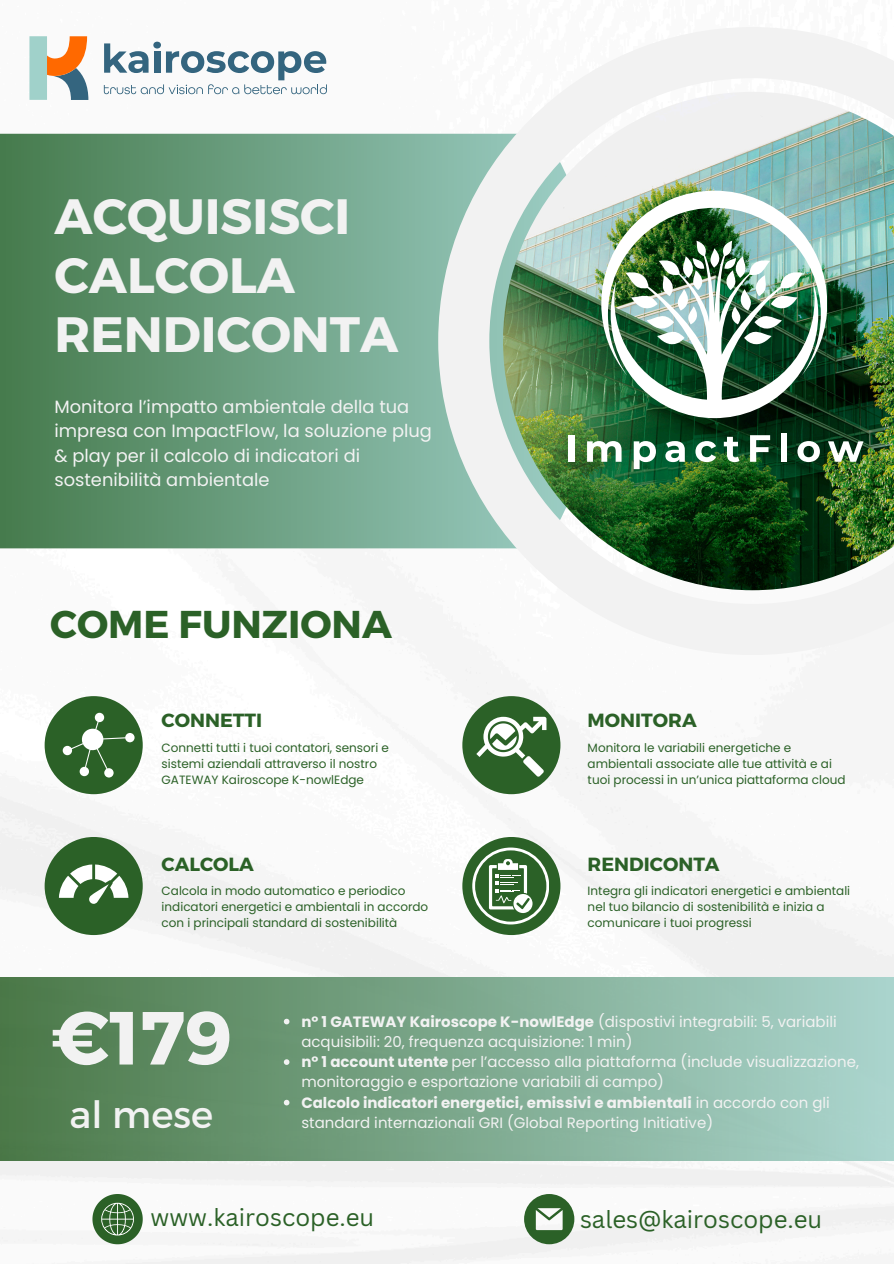
<style>
.page{position:relative;width:894px;height:1264px;background:#fff}
.page>*{position:absolute;margin:0;border:0;box-sizing:border-box;transform-origin:0 0}
.t1{font:700 75px "Montserrat";color:#f2f2f2}
.t2{font:700 49.65px "Montserrat";color:#f2f2f2}
.t3{font:700 38.7px "Montserrat";color:#2b6127}
.t4{font:37.5px "Montserrat";color:#f2f2f2}
.t5{font:24px "Canva Sans";color:#2b6127}
.t6{font:700 19.05px "Montserrat";color:#2b6127}
.t7{font:17.85px/24.3px "Poppins";color:#f2f2f2}
.t8{font:15px/20.2px "Poppins";color:#f2f2f2}
.t9{font:12px/16px "Poppins";color:#2b6127}
.s1{font-weight:700}
</style>
<div class="page">
<img style="left:0;top:41px;width:893px;height:1222px">
<svg style="left:0;top:134px;width:438px;height:414px;background:#669a79"></svg>
<img style="left:438px;top:27px;width:455px;height:628px">
<div style="left:45px;top:696px;width:98px;height:98px;background:#2b6127;border-radius:50%"></div>
<div style="left:45px;top:837px;width:98px;height:98px;background:#2b6127;border-radius:50%"></div>
<div style="left:462px;top:696px;width:98px;height:98px;background:#2b6127;border-radius:50%"></div>
<div style="left:462px;top:837px;width:98px;height:98px;background:#2b6127;border-radius:50%"></div>
<div style="left:0;top:977px;width:893px;height:183px;background:linear-gradient(to right,#4a7847,#abd5ce)"></div>
<svg style="left:524px;top:1193px;width:50px;height:51px"></svg>
<svg style="left:29px;top:36px;width:59px;height:64px"></svg>
<div style="left:153px;top:42px;width:8px;height:7px;background:#34657f;border-radius:50%"></div>
<svg style="left:104px;top:43px;width:223px;height:51px"></svg>
<svg style="left:63px;top:712px;width:71px;height:65px"></svg>
<svg style="left:476px;top:716px;width:70px;height:61px"></svg>
<svg style="left:92px;top:1193px;width:51px;height:51px"></svg>
<img style="left:601px;top:191px;width:225px;height:227px">
<div style="left:568px;top:435px;width:6px;height:27px;background:#fff"></div>
<svg style="left:587px;top:441px;width:34px;height:21px"></svg>
<svg style="left:633px;top:441px;width:22px;height:28px"></svg>
<svg style="left:665px;top:441px;width:19px;height:21px"></svg>
<svg style="left:695px;top:441px;width:20px;height:21px"></svg>
<svg style="left:723px;top:437px;width:16px;height:25px"></svg>
<svg style="left:749px;top:435px;width:20px;height:27px"></svg>
<div style="left:780px;top:433px;width:6px;height:29px;background:#fff"></div>
<svg style="left:797px;top:441px;width:22px;height:21px"></svg>
<svg style="left:827px;top:441px;width:36px;height:21px"></svg>
<svg style="left:59px;top:864px;width:69px;height:40px"></svg>
<svg style="left:472px;top:847px;width:76px;height:77px"></svg>
<svg style="left:284px;top:1018px;width:5px;height:6px"></svg>
<svg style="left:284px;top:1059px;width:5px;height:5px"></svg>
<svg style="left:284px;top:1099px;width:5px;height:6px"></svg>
<p class="t2" style="left:54px;top:184px;width:297px">ACQUISISCI</p>
<p class="t2" style="left:54px;top:243px;width:242px">CALCOLA</p>
<h1 class="t2" style="left:54px;top:302px;width:345px">RENDICONTA</h1>
<h1 class="t7" style="left:54px;top:394px;width:379px">Monitora l’impatto ambientale della tua impresa con ImpactFlow, la soluzione plug &amp; play per il calcolo di indicatori di sostenibilità ambientale</h1>
<p class="t3" style="left:50px;top:598px;width:343px">COME FUNZIONA</p>
<h1 class="t6" style="left:161px;top:708px;width:102px">CONNETTI</h1>
<h6 class="t9" style="left:161px;top:739px;width:229px">Connetti tutti i tuoi contatori, sensori e sistemi aziendali attraverso il nostro<br>GATEWAY Kairoscope K-nowlEdge</h6>
<h2 class="t6" style="left:161px;top:851px;width:94px">CALCOLA</h2>
<p class="t9" style="left:161px;top:883px;width:268px">Calcola in modo automatico e periodico indicatori energetici e ambientali in accordo con i principali standard di sostenibilità</p>
<h5 class="t6" style="left:587px;top:708px;width:110px">MONITORA</h5>
<p class="t9" style="left:587px;top:739px;width:259px">Monitora le variabili energetiche e ambientali associate alle tue attività e ai tuoi processi in un’unica piattaforma cloud</p>
<p class="t6" style="left:587px;top:851px;width:133px">RENDICONTA</p>
<h5 class="t9" style="left:587px;top:883px;width:264px">Integra gli indicatori energetici e ambientali nel tuo bilancio di sostenibilità e inizia a comunicare i tuoi progressi</h5>
<p class="t1" style="left:51px;top:989px;width:183px">€179</p>
<p class="t4" style="left:70px;top:1089px;width:145px">al mese</p>
<p class="t8" style="left:301px;top:1011px;width:536px"><span class="s1">n° 1 GATEWAY Kairoscope K-nowlEdge</span> (dispostivi integrabili: 5, variabili acquisibili: 20, frequenza acquisizione: 1 min)</p>
<h5 class="t8" style="left:301px;top:1051px;width:559px"><span class="s1">n° 1 account utente</span> per l’accesso alla piattaforma (include visualizzazione, monitoraggio e esportazione variabili di campo)</h5>
<p class="t8" style="left:301px;top:1092px;width:530px"><span class="s1">Calcolo indicatori energetici, emissivi e ambientali</span> in accordo con gli standard internazionali GRI (Global Reporting Initiative)</p>
<h5 class="t5" style="left:150px;top:1200px;width:225px">www.kairoscope.eu</h5>
<p class="t5" style="left:580px;top:1201px;width:244px">sales@kairoscope.eu</p>
</div>
